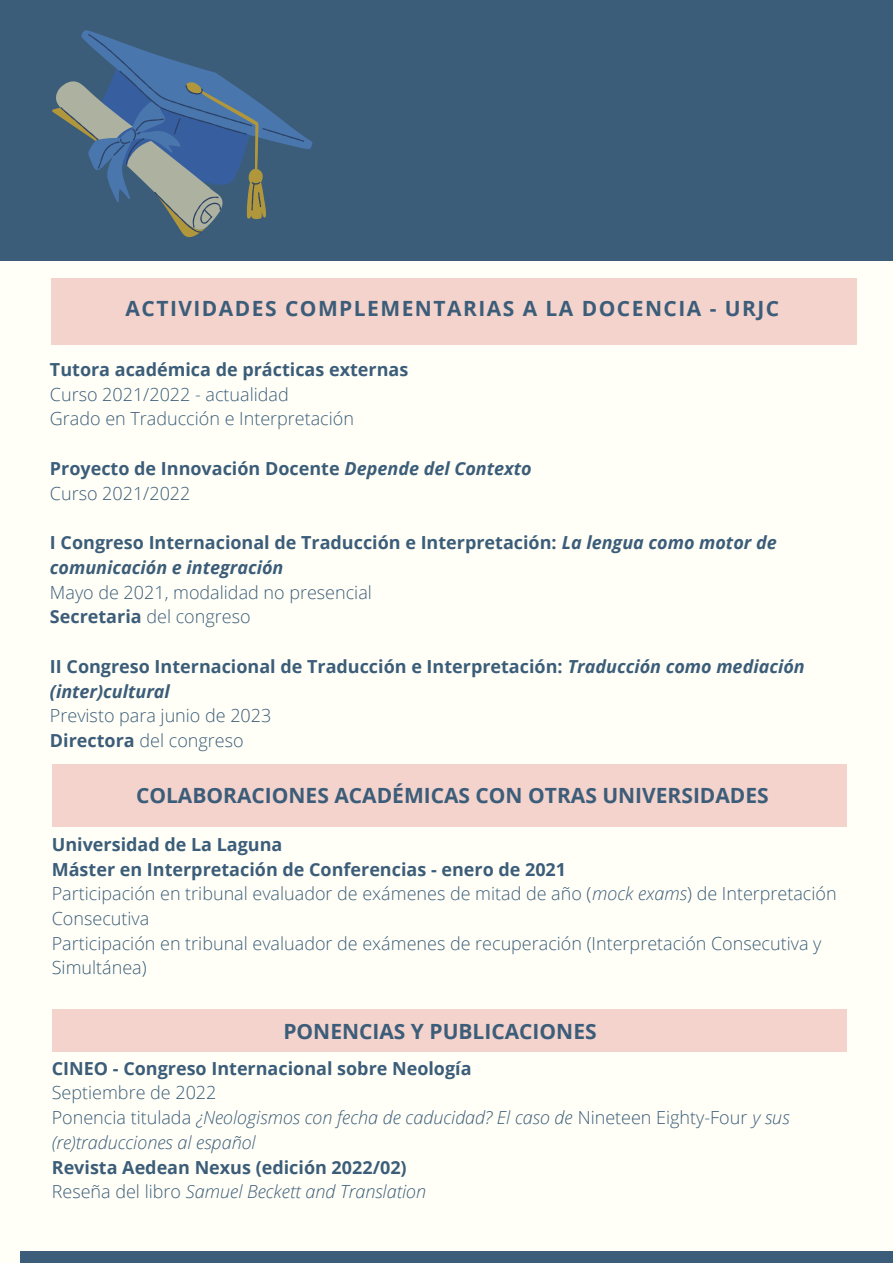
<style>
.page{position:relative;width:893px;height:1264px;background:#fff}
.page>*{position:absolute;margin:0;border:0;box-sizing:border-box;transform-origin:0 0}
.t1{font:700 21px "Open Sans";color:#3c5d79}
.t2{font:700 21px "Open Sans";letter-spacing:.07em;color:#3c5d79}
.t3{font:700 18px/24.8px "Open Sans";color:#3c5d79}
.t4{font:300 18px/24.8px "Open Sans";color:#3c5d79}
.t5{font:italic 300 18px/24.8px "Open Sans";color:#3c5d79}
.s1{font-style:italic}
.s2{font-weight:700}
.s3{font-style:normal}
</style>
<div class="page">
<div style="left:0;top:0;width:892px;height:1262px;background:#fffff7"></div>
<div style="left:0;top:0;width:892px;height:261px;background:#3c5d79"></div>
<div style="left:20px;top:1250px;width:872px;height:12px;background:#3c5d79"></div>
<div style="left:52px;top:278px;width:805px;height:66px;background:#f4d3cc"></div>
<svg style="left:52px;top:30px;width:260px;height:207px"></svg>
<svg style="left:60px;top:34px;width:244px;height:199px"></svg>
<div style="left:52px;top:764px;width:794px;height:63px;background:#f4d3cc"></div>
<div style="left:52px;top:1009px;width:794px;height:42px;background:#f4d3cc"></div>
<p class="t2" style="left:126px;top:294px;width:655px">ACTIVIDADES COMPLEMENTARIAS A LA DOCENCIA - URJC</p>
<p class="t3" style="left:50px;top:356px;width:360px">Tutora académica de prácticas externas</p>
<p class="t4" style="left:50px;top:381px;width:240px">Curso 2021/2022 - actualidad</p>
<p class="t4" style="left:50px;top:406px;width:305px">Grado en Traducción e Interpretación</p>
<p class="t3" style="left:50px;top:455px;width:483px">Proyecto de Innovación Docente <span class="s1">Depende del Contexto</span></p>
<p class="t4" style="left:50px;top:480px;width:142px">Curso 2021/2022</p>
<p class="t3" style="left:50px;top:529px;width:728px">I Congreso Internacional de Traducción e Interpretación: <span class="s1">La lengua como motor de comunicación e integración</span></p>
<p class="t4" style="left:50px;top:579px;width:323px">Mayo de 2021, modalidad no presencial</p>
<p class="t4" style="left:50px;top:604px;width:202px"><span class="s2">Secretaria</span> del congreso</p>
<p class="t3" style="left:50px;top:653px;width:756px">II Congreso Internacional de Traducción e Interpretación: <span class="s1">Traducción como mediación (inter)cultural</span></p>
<p class="t4" style="left:50px;top:703px;width:223px">Previsto para junio de 2023</p>
<p class="t4" style="left:50px;top:727px;width:195px"><span class="s2">Directora</span> del congreso</p>
<p class="t1" style="left:136px;top:780px;width:634px">COLABORACIONES ACADÉMICAS CON OTRAS UNIVERSIDADES</p>
<p class="t3" style="left:52px;top:831px;width:232px">Universidad de La Laguna</p>
<p class="t3" style="left:52px;top:856px;width:516px">Máster en Interpretación de Conferencias - enero de 2021</p>
<p class="t4" style="left:52px;top:880px;width:786px">Participación en tribunal evaluador de exámenes de mitad de año (<span class="s1">mock exams</span>) de Interpretación<br>Consecutiva</p>
<p class="t4" style="left:52px;top:930px;width:771px">Participación en tribunal evaluador de exámenes de recuperación (Interpretación Consecutiva y<br>Simultánea)</p>
<p class="t1" style="left:283px;top:1016px;width:315px">PONENCIAS Y PUBLICACIONES</p>
<p class="t3" style="left:52px;top:1055px;width:421px">CINEO - Congreso Internacional sobre Neología</p>
<p class="t4" style="left:52px;top:1079px;width:166px">Septiembre de 2022</p>
<p class="t5" style="left:52px;top:1104px;width:739px"><span class="s3">Ponencia titulada</span> ¿Neologismos con fecha de caducidad? El caso de <span class="s3">Nineteen Eighty-Four</span> y sus (re)traducciones al español</p>
<p class="t3" style="left:52px;top:1154px;width:356px">Revista Aedean Nexus (edición 2022/02)</p>
<p class="t5" style="left:52px;top:1178px;width:376px"><span class="s3">Reseña del libro</span> Samuel Beckett and Translation</p>
</div>
